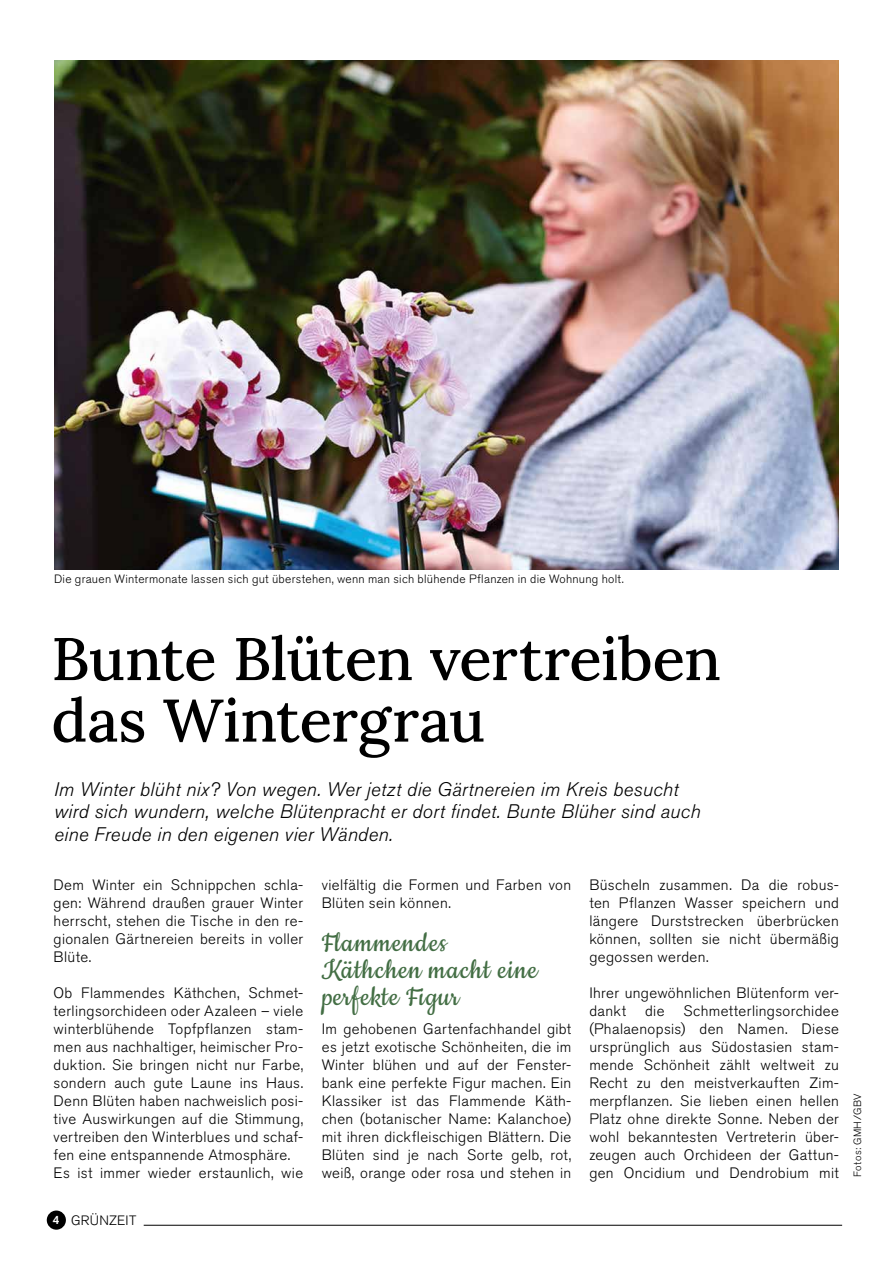
<style>
.page{position:relative;width:893px;height:1263px;background:#fff}
.page>*{position:absolute;margin:0;border:0;box-sizing:border-box;transform-origin:0 0}
.t1{font:60px/61.5px "Lora";letter-spacing:-.01em;color:#000}
.t2{font:31.5px/27px "Cookie";letter-spacing:.04em;color:#436e44}
.t3{font:italic 300 19.5px/22.5px "Akzidenz Grotesk BQ";letter-spacing:.015em;color:#000}
.t4{font:300 15px/18px "Akzidenz Grotesk BQ";letter-spacing:.025em;color:#000;text-align:justify}
.t5{font:300 13.5px "Akzidenz Grotesk BQ";letter-spacing:.02em;color:#000}
.t6{font:300 12px "Akzidenz Grotesk BQ";letter-spacing:.02em;color:#000}
.t7{font:300 10.5px "Akzidenz Grotesk BQ";letter-spacing:.035em;color:#000}
.s1{font-weight:500;font-size:12px;color:#fff}
</style>
<div class="page">
<img style="left:54px;top:61px;width:785px;height:509px">
<hr style="left:144px;top:1225px;width:698px;height:1px;background:#000">
<div style="left:47px;top:1210px;width:19px;height:20px;background:#000;border-radius:50%"></div>
<p class="t6" style="left:54px;top:572px;width:571px">Die grauen Wintermonate lassen sich gut überstehen, wenn man sich blühende Pflanzen in die Wohnung holt.</p>
<h1 class="t1" style="left:51px;top:624px;width:671px">Bunte Blüten vertreiben das Wintergrau</h1>
<h3 class="t3" style="left:54px;top:778px;width:648px">Im Winter blüht nix? Von wegen. Wer jetzt die Gärtnereien im Kreis besucht wird sich wundern, welche Blütenpracht er dort findet. Bunte Blüher sind auch eine Freude in den eigenen vier Wänden.</h3>
<p class="t4" style="left:54px;top:876px;width:251px">Dem Winter ein Schnippchen schla&shy;gen: Während draußen grauer Winter herrscht, stehen die Tische in den re&shy;gionalen Gärtnereien bereits in voller Blüte.</p>
<p class="t4" style="left:54px;top:984px;width:251px;text-align:left">Ob Flammendes Käthchen, Schmet&shy;terlingsorchideen oder Azaleen – viele winterblühende Topfpflanzen stam&shy;men aus nachhaltiger, heimischer Pro&shy;duktion. Sie bringen nicht nur Farbe, sondern auch gute Laune ins Haus.<br>Denn Blüten haben nachweislich posi&shy;tive Auswirkungen auf die Stimmung, vertreiben den Winterblues und schaf&shy;fen eine entspannende Atmosphäre.<br>Es ist immer wieder erstaunlich, wie</p>
<p class="t5" style="left:53px;top:1213px;width:85px"><span class="s1">4</span> GRÜNZEIT</p>
<p class="t4" style="left:322px;top:876px;width:251px">vielfältig die Formen und Farben von<br>Blüten sein können.</p>
<h2 class="t2" style="left:322px;top:930px;width:217px">Flammendes<br>Käthchen macht eine perfekte Figur</h2>
<p class="t4" style="left:322px;top:1020px;width:251px">Im gehobenen Gartenfachhandel gibt es jetzt exotische Schönheiten, die im Winter blühen und auf der Fenster&shy;bank eine perfekte Figur machen. Ein Klassiker ist das Flammende Käth&shy;chen (botanischer Name: Kalanchoe) mit ihren dickfleischigen Blättern. Die Blüten sind je nach Sorte gelb, rot, weiß, orange oder rosa und stehen in</p>
<p class="t4" style="left:589px;top:876px;width:251px">Büscheln zusammen. Da die robus&shy;ten Pflanzen Wasser speichern und längere Durststrecken überbrücken können, sollten sie nicht übermäßig gegossen werden.</p>
<p class="t4" style="left:589px;top:984px;width:251px">Ihrer ungewöhnlichen Blütenform ver&shy;dankt</p>
<p class="t4" style="left:589px;top:1002px;width:251px;text-indent:94px">Schmetterlingsorchidee (Phalaenopsis) den Namen. Diese ursprünglich aus Südostasien stam&shy;mende Schönheit zählt weltweit zu Recht zu den meistverkauften Zim&shy;merpflanzen. Sie lieben einen hellen Platz ohne direkte Sonne. Neben der wohl bekanntesten Vertreterin über&shy;zeugen auch Orchideen der Gattun&shy;gen Oncidium und Dendrobium mit</p>
<p class="t4" style="left:645px;top:1002px;width:21px">die</p>
<p class="t7" style="left:851px;top:1177px;width:85px;rotate:-90deg">Fotos: GMH/GBV</p>
</div>
